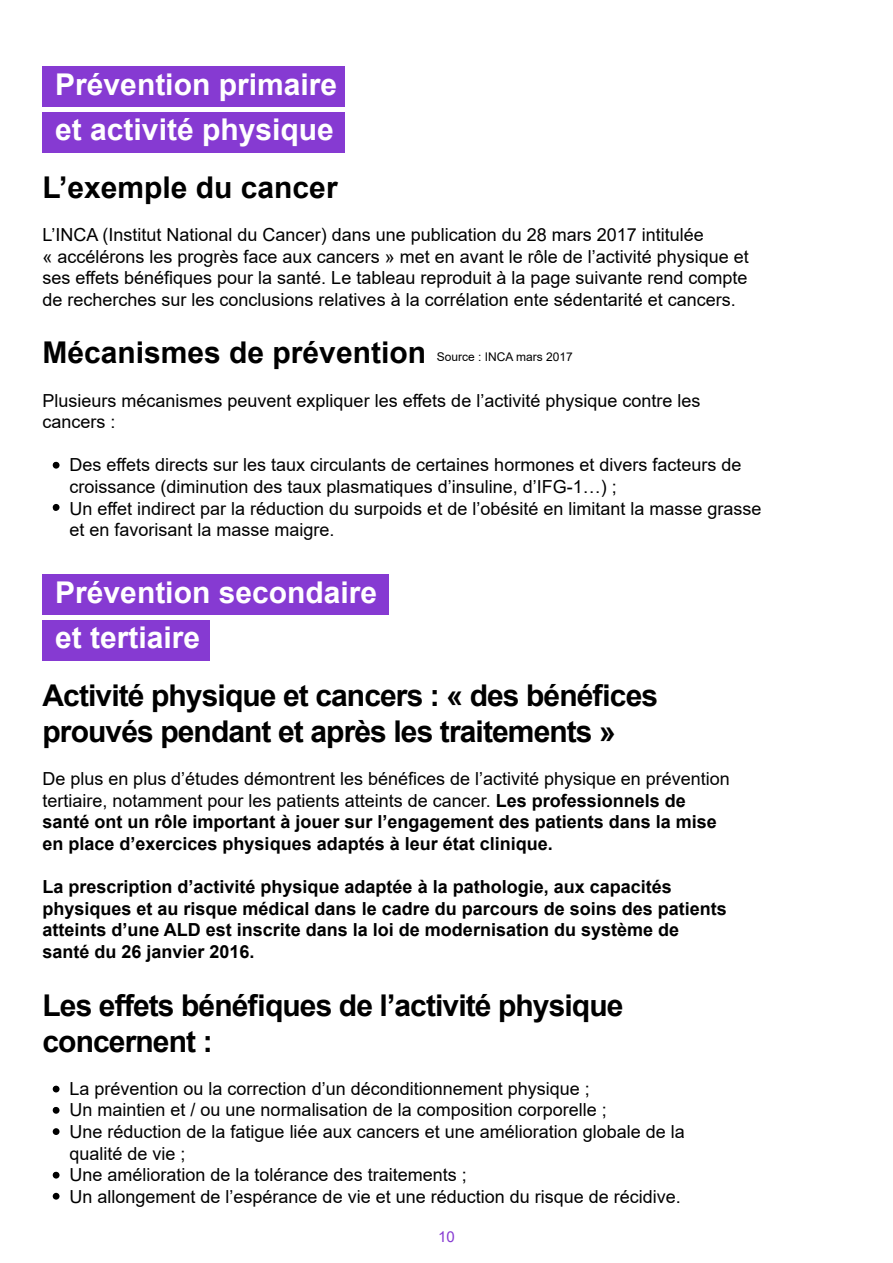
<style>
.page{position:relative;width:893px;height:1263px;background:#fff}
.page>*{position:absolute;margin:0;border:0;box-sizing:border-box;transform-origin:0 0}
.t1{font:700 30px/36px "Arial";letter-spacing:-.03em;color:#000}
.t2{font:700 30px "Arial";color:#fff}
.t3{font:700 30px "Arial";color:#000}
.t4{font:18px/21.6px "Arial";color:#000}
.t5{font:700 18px/21.6px "Arial";color:#000}
.t6{font:15px "Arial";color:#863ad2}
.t7{font:12px "Arial";color:#000}
.s1{font-weight:400}
</style>
<div class="page">
<div style="left:43px;top:112px;width:302px;height:40px;background:#863ad2"></div>
<div style="left:43px;top:66px;width:302px;height:41px;background:#863ad2"></div>
<div style="left:43px;top:620px;width:167px;height:41px;background:#863ad2"></div>
<div style="left:43px;top:574px;width:346px;height:41px;background:#863ad2"></div>
<div style="left:53px;top:462px;width:7px;height:7px;background:#000;border-radius:50%"></div>
<div style="left:53px;top:504px;width:7px;height:7px;background:#000;border-radius:50%"></div>
<div style="left:53px;top:1086px;width:7px;height:6px;background:#000;border-radius:50%"></div>
<div style="left:53px;top:1107px;width:7px;height:7px;background:#000;border-radius:50%"></div>
<div style="left:53px;top:1128px;width:7px;height:7px;background:#000;border-radius:50%"></div>
<div style="left:53px;top:1172px;width:7px;height:6px;background:#000;border-radius:50%"></div>
<div style="left:53px;top:1193px;width:7px;height:6px;background:#000;border-radius:50%"></div>
<hr style="left:892px;top:1220px;width:1px;height:43px;background:#863ad2">
<hr style="left:892px;top:15px;width:1px;height:1227px;background:#863ad2">
<p class="t2" style="left:55px;top:64px;width:283px">Prévention primaire</p>
<p class="t2" style="left:55px;top:109px;width:280px">et activité physique</p>
<p class="t3" style="left:43px;top:166px;width:297px">L’exemple du cancer</p>
<p class="t4" style="left:43px;top:224px;width:663px">L’INCA (Institut National du Cancer) dans une publication du 28 mars 2017 intitulée</p>
<p class="t4" style="left:43px;top:245px;width:708px;text-align:justify">« accélérons les progrès face aux cancers » met en avant le rôle de l’activité physique et ses effets bénéfiques pour la santé. Le tableau reproduit à la page suivante rend compte de recherches sur les conclusions relatives à la corrélation ente sédentarité et cancers.</p>
<p class="t3" style="left:43px;top:332px;width:385px">Mécanismes de prévention</p>
<p class="t4" style="left:43px;top:389px;width:659px">Plusieurs mécanismes peuvent expliquer les effets de l’activité physique contre les cancers :</p>
<p class="t4" style="left:70px;top:454px;width:673px;text-indent:-17px">• Des effets directs sur les taux circulants de certaines hormones et divers facteurs de croissance (diminution des taux plasmatiques d’insuline, d’IFG-1…) ;</p>
<p class="t4" style="left:70px;top:497px;width:693px;text-indent:-17px">• Un effet indirect par la réduction du surpoids et de l’obésité en limitant la masse grasse et en favorisant la masse maigre.</p>
<p class="t7" style="left:437px;top:348px;width:138px">Source : INCA mars 2017</p>
<p class="t2" style="left:55px;top:572px;width:323px">Prévention secondaire</p>
<p class="t2" style="left:55px;top:617px;width:147px">et tertiaire</p>
<p class="t1" style="left:43px;top:678px;width:617px">Activité physique et cancers : « des bénéfices prouvés pendant et après les traitements »</p>
<p class="t5" style="left:43px;top:768px;width:689px"><span class="s1">De plus en plus d’études démontrent les bénéfices de l’activité physique en prévention tertiaire, notamment pour les patients atteints de cancer.</span> Les professionnels de santé ont un rôle important à jouer sur l’engagement des patients dans la mise en place d’exercices physiques adaptés à leur état clinique.</p>
<p class="t5" style="left:43px;top:876px;width:686px">La prescription d’activité physique adaptée à la pathologie, aux capacités physiques et au risque médical dans le cadre du parcours de soins des patients atteints d’une ALD est inscrite dans la loi de modernisation du système de santé du 26 janvier 2016.</p>
<p class="t1" style="left:43px;top:987px;width:582px">Les effets bénéfiques de l’activité physique concernent :</p>
<p class="t4" style="left:53px;top:1077px;width:539px">• La prévention ou la correction d’un déconditionnement physique ;</p>
<p class="t4" style="left:53px;top:1099px;width:556px">• Un maintien et / ou une normalisation de la composition corporelle ;</p>
<p class="t4" style="left:70px;top:1121px;width:617px;text-indent:-17px">• Une réduction de la fatigue liée aux cancers et une amélioration globale de la qualité de vie ;</p>
<p class="t4" style="left:53px;top:1164px;width:416px">• Une amélioration de la tolérance des traitements ;</p>
<p class="t4" style="left:53px;top:1185px;width:630px">• Un allongement de l’espérance de vie et une réduction du risque de récidive.</p>
<p class="t6" style="left:438px;top:1226px;width:18px">10</p>
</div>
